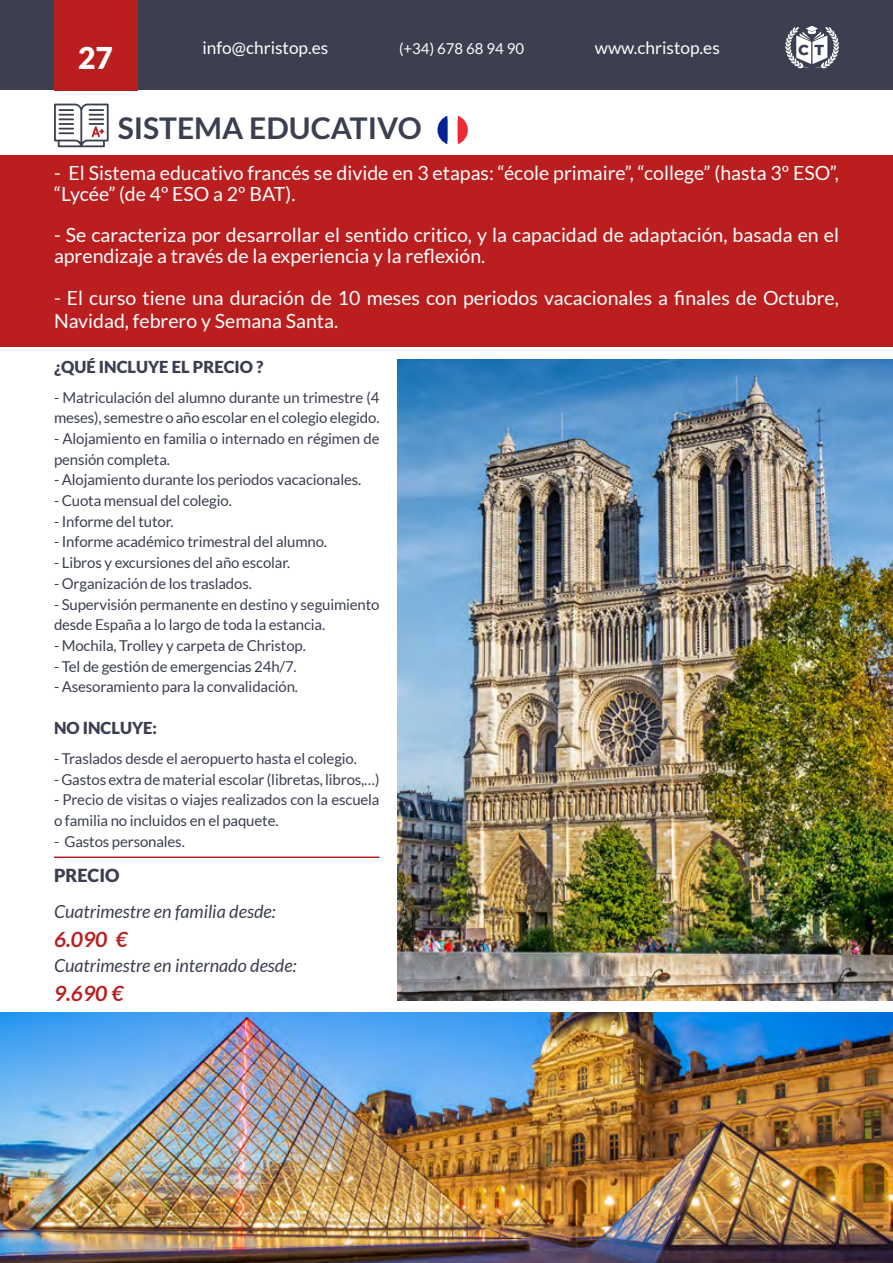
<style>
.page{position:relative;width:893px;height:1263px;background:#fff}
.page>*{position:absolute;margin:0;border:0;box-sizing:border-box;transform-origin:0 0}
.t1{font:700 30px "Lato";color:#3b3f50}
.t2{font:900 30px "Lato";color:#fff}
.t3{font:italic 700 21px "Lato";color:#bb1e1f}
.t4{font:19.5px/20.7px "Lato";color:#fff}
.t5{font:italic 18px "Lato";color:#3b3f50}
.t6{font:900 18px "Lato";color:#3b3f50}
.t7{font:17.25px "Lato";color:#fff}
.t8{font:900 16.5px "Lato";color:#3b3f50}
.t9{font:15px/20.7px "Lato";letter-spacing:-.01em;color:#3b3f50}
.t10{font:15px "Lato";color:#fff}
</style>
<div class="page">
<div style="left:0;top:155px;width:893px;height:192px;background:#bb1e1f"></div>
<div style="left:0;top:0;width:893px;height:90px;background:#3b3f50"></div>
<img style="left:0;top:1012px;width:893px;height:251px">
<img style="left:398px;top:359px;width:495px;height:642px">
<svg style="left:54px;top:104px;width:55px;height:43px"></svg>
<div style="left:54px;top:0;width:83px;height:90px;background:#bb1e1f"></div>
<hr style="left:54px;top:856px;width:326px;height:2px;background:#bb1e1f">
<svg style="left:437px;top:115px;width:31px;height:30px"></svg>
<svg style="left:785px;top:26px;width:54px;height:42px"></svg>
<h1 class="t2" style="left:78px;top:41px;width:36px">27</h1>
<p class="t7" style="left:202px;top:38px;width:127px">info@christop.es</p>
<p class="t10" style="left:399px;top:40px;width:126px">(+34) 678 68 94 90</p>
<p class="t7" style="left:595px;top:38px;width:126px">www.christop.es</p>
<h1 class="t1" style="left:118px;top:111px;width:305px">SISTEMA EDUCATIVO</h1>
<h3 class="t4" style="left:54px;top:163px;width:786px">- El Sistema educativo francés se divide en 3 etapas: “école primaire”, “college” (hasta 3º ESO”, “Lycée” (de 4º ESO a 2º BAT).</h3>
<h3 class="t4" style="left:54px;top:225px;width:786px">- Se caracteriza por desarrollar el sentido critico, y la capacidad de adaptación, basada en el aprendizaje a través de la experiencia y la reflexión.</h3>
<h3 class="t4" style="left:54px;top:286px;width:786px;line-height:23.4px">- El curso tiene una duración de 10 meses con periodos vacacionales a finales de Octubre,<br>Navidad, febrero y Semana Santa.</h3>
<p class="t8" style="left:54px;top:357px;width:211px">¿QUÉ INCLUYE EL PRECIO ?</p>
<p class="t9" style="left:54px;top:387px;width:327px">- Matriculación del alumno durante un trimestre (4 meses), semestre o año escolar en el colegio elegido.</p>
<p class="t9" style="left:54px;top:428px;width:327px">- Alojamiento en familia o internado en régimen de pensión completa.</p>
<p class="t9" style="left:54px;top:469px;width:309px">- Alojamiento durante los periodos vacacionales.</p>
<p class="t9" style="left:54px;top:490px;width:179px">- Cuota mensual del colegio.</p>
<p class="t9" style="left:54px;top:511px;width:121px">- Informe del tutor.</p>
<p class="t9" style="left:54px;top:532px;width:275px">- Informe académico trimestral del alumno.</p>
<p class="t9" style="left:54px;top:552px;width:238px">- Libros y excursiones del año escolar.</p>
<p class="t9" style="left:54px;top:573px;width:199px">- Organización de los traslados.</p>
<p class="t9" style="left:54px;top:594px;width:327px">- Supervisión permanente en destino y seguimiento desde España a lo largo de toda la estancia.</p>
<p class="t9" style="left:54px;top:635px;width:253px">- Mochila, Trolley y carpeta de Christop.</p>
<p class="t9" style="left:54px;top:656px;width:244px">- Tel de gestión de emergencias 24h/7.</p>
<p class="t9" style="left:54px;top:676px;width:246px">- Asesoramiento para la convalidación.</p>
<p class="t8" style="left:54px;top:718px;width:105px">NO INCLUYE:</p>
<p class="t9" style="left:54px;top:748px;width:304px">- Traslados desde el aeropuerto hasta el colegio.</p>
<p class="t9" style="left:54px;top:769px;width:327px">- Gastos extra de material escolar (libretas, libros,…)</p>
<p class="t9" style="left:54px;top:789px;width:327px">- Precio de visitas o viajes realizados con la escuela o familia no incluidos en el paquete.</p>
<p class="t9" style="left:54px;top:831px;width:132px">- Gastos personales.</p>
<p class="t6" style="left:54px;top:865px;width:67px">PRECIO</p>
<p class="t5" style="left:54px;top:902px;width:223px">Cuatrimestre en familia desde:</p>
<h2 class="t3" style="left:54px;top:927px;width:75px">6.090 €</h2>
<p class="t5" style="left:54px;top:956px;width:244px">Cuatrimestre en internado desde:</p>
<h2 class="t3" style="left:54px;top:981px;width:71px">9.690 €</h2>
</div>
